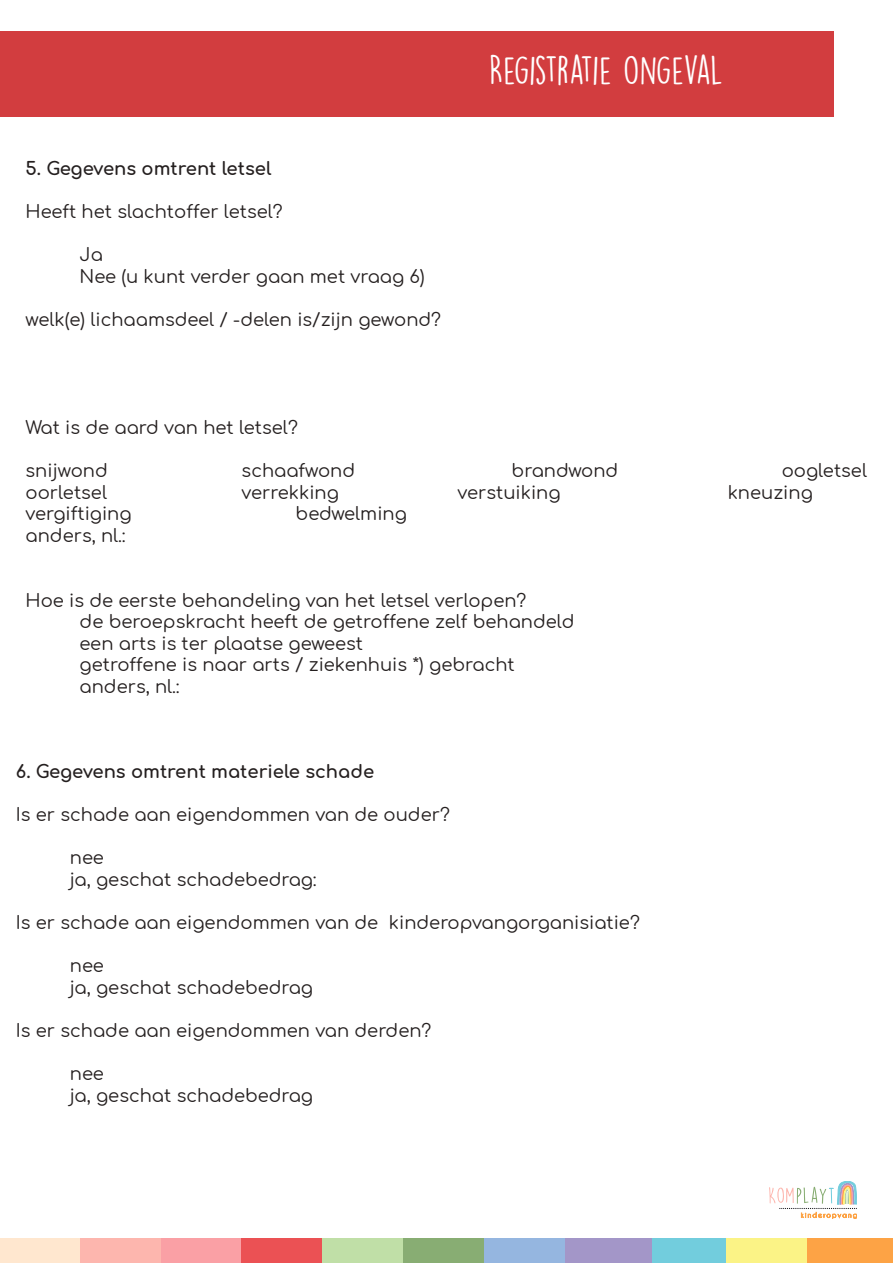
<style>
.page{position:relative;width:893px;height:1263px;background:#fff}
.page>*{position:absolute;margin:0;border:0;box-sizing:border-box;transform-origin:0 0}
.t1{font:36px "DK Lemon Yellow Sun";letter-spacing:-.03em;color:#fff;scale:1.05 1}
.t2{font:18px/21.6px "Comfortaa";color:#241f1f}
.t3{font:700 18px "Comfortaa";color:#241f1f}
</style>
<div class="page">
<div style="left:0;top:31px;width:833px;height:86px;background:#d23d3f"></div>
<div style="left:0;top:1238px;width:86px;height:25px;background:#ffe7cf"></div>
<div style="left:80px;top:1238px;width:87px;height:25px;background:#fdb6ae"></div>
<div style="left:161px;top:1238px;width:86px;height:25px;background:#faa0a5"></div>
<div style="left:242px;top:1238px;width:86px;height:25px;background:#eb5154"></div>
<div style="left:323px;top:1238px;width:86px;height:25px;background:#c0dfa7"></div>
<div style="left:403px;top:1238px;width:87px;height:25px;background:#88ad73"></div>
<div style="left:484px;top:1238px;width:86px;height:25px;background:#95b6e0"></div>
<div style="left:646px;top:1238px;width:86px;height:25px;background:#72cddd"></div>
<div style="left:726px;top:1238px;width:86px;height:25px;background:#fbf386"></div>
<div style="left:807px;top:1238px;width:86px;height:25px;background:#fda345"></div>
<div style="left:565px;top:1238px;width:86px;height:25px;background:#a396c8"></div>
<svg style="left:769px;top:1181px;width:88px;height:38px"></svg>
<p class="t3" style="left:26px;top:151px;width:247px">5. Gegevens omtrent letsel</p>
<p class="t2" style="left:26px;top:198px;width:259px">Heeft het slachtoffer letsel?</p>
<p class="t2" style="left:80px;top:241px;width:347px">Ja<br>Nee (u kunt verder gaan met vraag 6)</p>
<p class="t2" style="left:26px;top:306px;width:417px">welk(e) lichaamsdeel / -delen is/zijn gewond?</p>
<h1 class="t1" style="left:489px;top:49px;width:224px">REGISTRATIE ONGEVAL</h1>
<p class="t2" style="left:26px;top:414px;width:274px">Wat is de aard van het letsel?</p>
<p class="t2" style="left:26px;top:457px;width:84px">snijwond</p>
<p class="t2" style="left:242px;top:457px;width:115px">schaafwond</p>
<p class="t2" style="left:512px;top:457px;width:108px">brandwond</p>
<p class="t2" style="left:782px;top:457px;width:87px">oogletsel</p>
<p class="t2" style="left:26px;top:479px;width:83px">oorletsel</p>
<p class="t2" style="left:242px;top:479px;width:99px">verrekking</p>
<p class="t2" style="left:458px;top:479px;width:104px">verstuiking</p>
<p class="t2" style="left:728px;top:479px;width:87px">kneuzing</p>
<p class="t2" style="left:26px;top:500px;width:108px">vergiftiging</p>
<p class="t2" style="left:296px;top:500px;width:113px">bedwelming</p>
<p class="t2" style="left:26px;top:522px;width:102px">anders, nl.:</p>
<p class="t2" style="left:80px;top:587px;width:496px;text-indent:-54px">Hoe is de eerste behandeling van het letsel verlopen?<br>de beroepskracht heeft de getroffene zelf behandeld een arts is ter plaatse geweest<br>getroffene is naar arts / ziekenhuis *) gebracht anders, nl.:</p>
<p class="t3" style="left:16px;top:755px;width:360px">6. Gegevens omtrent materiele schade</p>
<p class="t2" style="left:16px;top:801px;width:435px">Is er schade aan eigendommen van de ouder?</p>
<p class="t2" style="left:70px;top:844px;width:248px">nee<br>ja, geschat schadebedrag:</p>
<p class="t2" style="left:16px;top:909px;width:625px">Is er schade aan eigendommen van de kinderopvangorganisiatie?</p>
<p class="t2" style="left:70px;top:952px;width:245px">nee<br>ja, geschat schadebedrag</p>
<p class="t2" style="left:16px;top:1017px;width:417px">Is er schade aan eigendommen van derden?</p>
<p class="t2" style="left:70px;top:1060px;width:245px">nee<br>ja, geschat schadebedrag</p>
</div>
